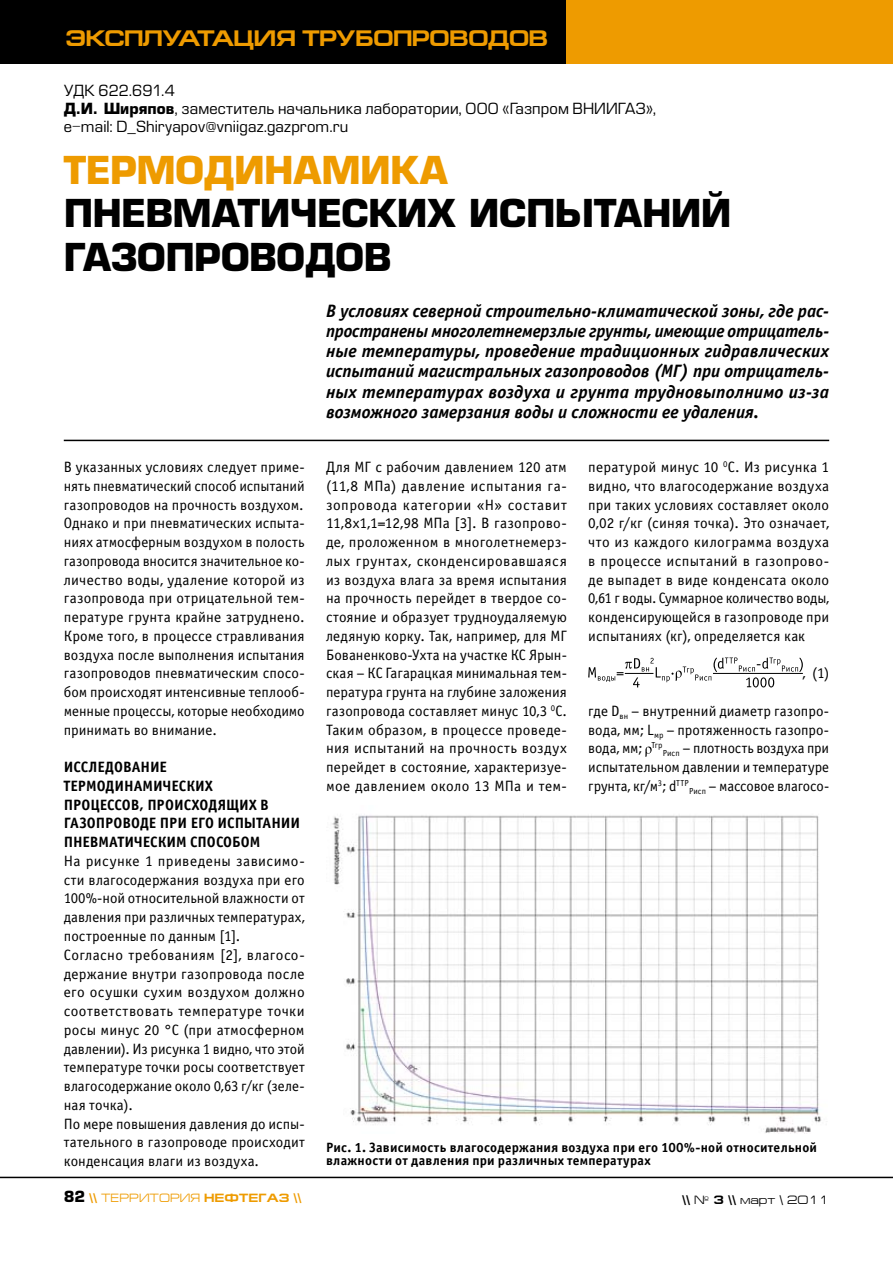
<style>
.page{position:relative;width:893px;height:1263px;background:#fff}
.page>*{position:absolute;margin:0;border:0;box-sizing:border-box;transform-origin:0 0}
.t1{font:700 37.5px/43.5px "Europe";letter-spacing:-.015em;color:#000}
.t2{font:700 37.5px "Europe";letter-spacing:-.005em;color:#ee9b00}
.t3{font:700 22.5px "Europe Ext";letter-spacing:-.035em;color:#ee9b00}
.t4{font:italic 700 18px/20.2px "Officina Sans C";letter-spacing:-.005em;color:#000;text-align:justify}
.t5{font:15px/18.8px "Officina Sans C";letter-spacing:.005em;color:#000;text-align:justify}
.t6{font:500 15px/18px "Europe";letter-spacing:.005em;color:#000}
.t7{font:700 15px/18.8px "Officina Sans C";color:#000}
.t8{font:700 13.5px/13.5px "Officina Sans C";letter-spacing:.015em;color:#000}
.t9{font:700 12px "Europe Ext";color:#ee9b00}
.t10{font:12px "Europe Ext";color:#000}
.s1{font-weight:700}
.s2{font-family:"Europe";font-size:15px;color:#000}
.s3{font-weight:400}
</style>
<div class="page">
<div style="left:0;top:0;width:893px;height:64px;background:#ee9b00"></div>
<div style="left:0;top:0;width:566px;height:64px;background:#000"></div>
<hr style="left:0;top:1177px;width:893px;height:1px;background:#000">
<svg style="left:588px;top:657px;width:215px;height:30px"></svg>
<hr style="left:713px;top:673px;width:90px;height:1px;background:#000">
<svg style="left:645px;top:746px;width:7px;height:11px"></svg>
<hr style="left:64px;top:440px;width:765px;height:1px;background:#000">
<img style="left:332px;top:815px;width:489px;height:318px">
<h2 class="t3" style="left:66px;top:26px;width:133px">эксплуата</h2>
<h2 class="t3" style="left:233px;top:26px;width:317px">ция трубопроводов</h2>
<p class="t6" style="left:64px;top:83px;width:594px">УДК 622.691.4<br><span class="s1">Д.И. Ширяпов</span>, заместитель начальника лаборатории, ООО «Газпром ВНИИГАЗ», e-mail: D_Shiryapov@vniigaz.gazprom.ru</p>
<h1 class="t2" style="left:64px;top:148px;width:385px">Термодинамика</h1>
<h1 class="t1" style="left:64px;top:192px;width:669px">пневматических испытаний газопроводов</h1>
<p class="t4" style="left:326px;top:301px;width:505px">В условиях северной строительно-климатической зоны, где рас&shy;пространены многолетнемерзлые грунты, имеющие отрицатель&shy;ные температуры, проведение традиционных гидравлических испытаний магистральных газопроводов (МГ) при отрицатель&shy;ных температурах воздуха и грунта трудновыполнимо из-за возможного замерзания воды и сложности ее удаления.</p>
<p class="t5" style="left:64px;top:458px;width:242px">В указанных условиях следует приме&shy;нять пневматический способ испытаний газопроводов на прочность воздухом.<br>Однако и при пневматических испыта&shy;ниях атмосферным воздухом в полость газопровода вносится значительное ко&shy;личество воды, удаление которой из газопровода при отрицательной тем&shy;пературе грунта крайне затруднено.<br>Кроме того, в процессе стравливания воздуха после выполнения испытания газопроводов пневматическим спосо&shy;бом происходят интенсивные теплооб&shy;менные процессы, которые необходимо принимать во внимание.</p>
<p class="t7" style="left:64px;top:758px;width:227px">Исследовани е<br>термоди намических процессов, прои сходящих в газопроводе при его испытании пневматически м способом</p>
<p class="t5" style="left:64px;top:852px;width:242px;text-align:left">На рисунке 1 приведены зависимо&shy;сти влагосодержания воздуха при его 100%-ной относительной влажности от давления при различных температурах, построенные по данным [1].<br>Согласно требованиям [2], влагосо&shy;держание внутри газопровода после его осушки сухим воздухом должно соответствовать температуре точки росы минус 20 °C (при атмосферном давлении). Из рисунка 1 видно, что этой температуре точки росы соответствует влагосодержание около 0,63 г/кг (зеле&shy;ная точка).<br>По мере повышения давления до испы&shy;тательного в газопроводе происходит конденсация влаги из воздуха.</p>
<p class="t5" style="left:326px;top:458px;width:242px">Для МГ с рабочим давлением 120 атм (11,8 МПа) давление испытания га&shy;зопровода категории «Н» составит 11,8х1,1=12,98 МПа [3]. В газопрово&shy;де, проложенном в многолетнемерз&shy;лых грунтах, сконденсировавшаяся из воздуха влага за время испытания на прочность перейдет в твердое со&shy;стояние и образует трудноудаляемую ледяную корку. Так, например, для МГ Бованенково-Ухта на участке КС Ярын&shy;ская – КС Гагарацкая минимальная тем&shy;пература грунта на глубине заложения газопровода составляет минус 10,3 <sup>0</sup>С.<br>Таким образом, в процессе проведе&shy;ния испытаний на прочность воздух перейдет в состояние, характеризуе&shy;мое давлением около 13 МПа и тем-</p>
<p class="t5" style="left:588px;top:458px;width:242px">пературой минус 10 <sup>0</sup>С. Из рисунка 1 видно, что влагосодержание воздуха при таких условиях составляет около 0,02 г/кг (синяя точка). Это означает, что из каждого килограмма воздуха в процессе испытаний в газопрово&shy;де выпадет в виде конденсата около 0,61 г воды. Суммарное количество воды, конденсирующейся в газопроводе при испытаниях (кг), определяется как</p>
<p class="t5" style="left:803px;top:664px;width:28px">, (1)</p>
<p class="t5" style="left:588px;top:702px;width:242px">где D<sub>вн</sub> – внутренний диаметр газопро&shy;вода, мм; L<sub>мр</sub> – протяженность газопро&shy;вода, мм; <sup>Тгр</sup><sub>Рисп</sub> – плотность воздуха при испытательном давлении и температуре грунта, кг/м<sup>3</sup>; d<sup>TTP</sup><sub>Рисп</sub> – массовое влагосо-</p>
<p class="t8" style="left:326px;top:1140px;width:492px">Рис. 1. Зависимость влагосодержания воздуха при его 100%-ной относительной влажности от давления при различных температурах</p>
<p class="t9" style="left:64px;top:1191px;width:239px"><span class="s2">82</span> \\ <span class="s3">ТЕРРИТОРИЯ</span> НЕФТЕГАЗ \\</p>
<p class="t10" style="left:682px;top:1193px;width:148px"><span class="s1">\\</span> № <span class="s1">3 \\</span> март \ 2011</p>
</div>
